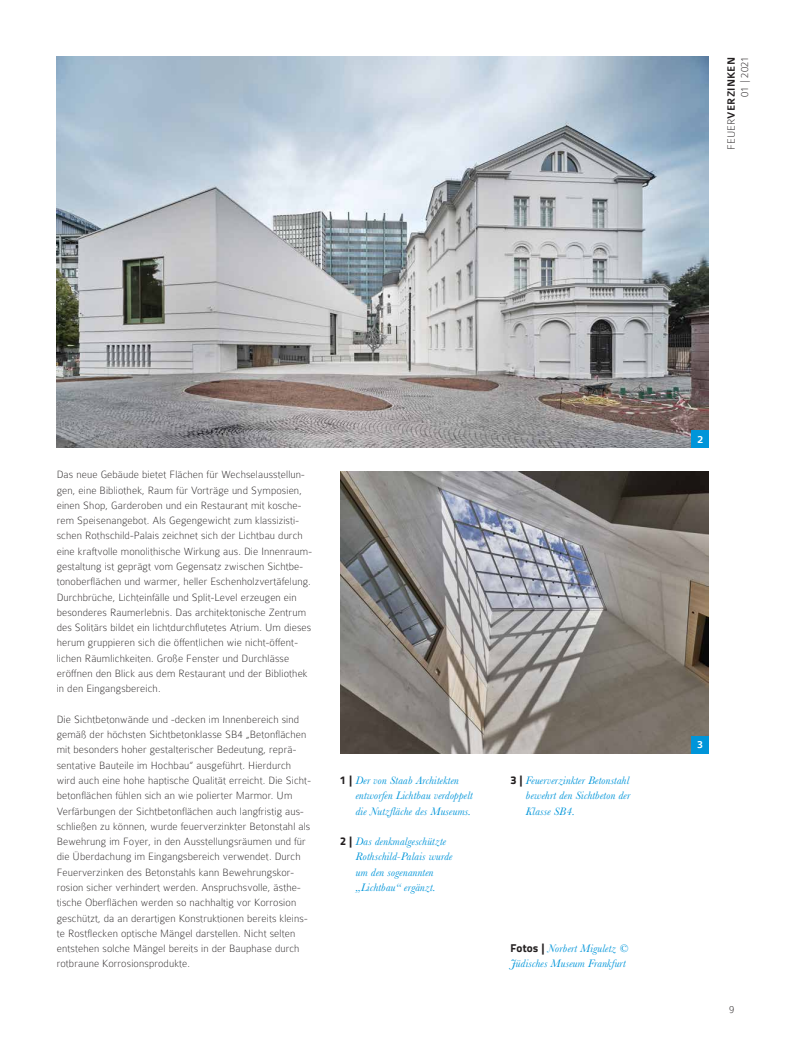
<style>
.page{position:relative;width:794px;height:1053px;background:#fff}
.page>*{position:absolute;margin:0;border:0;box-sizing:border-box;transform-origin:0 0}
.t1{font:100 11.25px/15.2px "Colaborate";letter-spacing:.01em;color:#231f20}
.t2{font:italic 11.25px/15.2px "Baskerville";letter-spacing:.01em;color:#0095d9}
.t3{font:500 11.25px "Colaborate";color:#fff}
.s1{font-weight:500}
.s2{font-family:"Titillium Text 22 L";font-weight:800;font-style:normal;color:#231f20}
</style>
<div class="page">
<img style="left:57px;top:57px;width:652px;height:390px">
<img style="left:340px;top:471px;width:369px;height:282px">
<div style="left:691px;top:430px;width:18px;height:17px;background:#0095d9"></div>
<div style="left:691px;top:735px;width:18px;height:18px;background:#0095d9"></div>
<p class="t1" style="left:724px;top:150px;width:95px;line-height:13.5px;text-align:right;rotate:-90deg">FEUER<span class="s1">VERZINKEN<br></span>01 | 2021</p>
<p class="t1" style="left:57px;top:467px;width:257px">Das neue Gebäude bietet Flächen für Wechselausstellun&shy;gen, eine Bibliothek, Raum für Vorträge und Symposien, einen Shop, Garderoben und ein Restaurant mit kosche&shy;rem Speisenangebot. Als Gegengewicht zum klassizisti&shy;schen Rothschild-Palais zeichnet sich der Lichtbau durch eine kraftvolle monolithische Wirkung aus. Die Innenraum&shy;gestaltung ist geprägt vom Gegensatz zwischen Sichtbe&shy;tonoberflächen und warmer, heller Eschenholzvertäfelung.<br>Durchbrüche, Lichteinfälle und Split-Level erzeugen ein besonderes Raumerlebnis. Das architektonische Zentrum des Solitärs bildet ein lichtdurchflutetes Atrium. Um dieses herum gruppieren sich die öffentlichen wie nicht-öffent&shy;lichen Räumlichkeiten. Große Fenster und Durchlässe eröffnen den Blick aus dem Restaurant und der Bibliothek in den Eingangsbereich.</p>
<p class="t1" style="left:57px;top:711px;width:256px">Die Sichtbetonwände und -decken im Innenbereich sind gemäß der höchsten Sichtbetonklasse SB4 „Betonflächen mit besonders hoher gestalterischer Bedeutung, reprä&shy;sentative Bauteile im Hochbau“ ausgeführt. Hierdurch wird auch eine hohe haptische Qualität erreicht. Die Sicht&shy;betonflächen fühlen sich an wie polierter Marmor. Um Verfärbungen der Sichtbetonflächen auch langfristig aus&shy;schließen zu können, wurde feuerverzinkter Betonstahl als Bewehrung im Foyer, in den Ausstellungsräumen und für die Überdachung im Eingangsbereich verwendet. Durch Feuerverzinken des Betonstahls kann Bewehrungskor&shy;rosion sicher verhindert werden. Anspruchsvolle, ästhe&shy;tische Oberflächen werden so nachhaltig vor Korrosion geschützt, da an derartigen Konstruktionen bereits kleins&shy;te Rostflecken optische Mängel darstellen. Nicht selten entstehen solche Mängel bereits in der Bauphase durch rotbraune Korrosionsprodukte.</p>
<p class="t2" style="left:355px;top:772px;width:119px;text-indent:-15px"><span class="s2">1 |</span> Der von Staab Architekten entworfen Lichtbau verdoppelt die Nutzfläche des Museums.</p>
<p class="t2" style="left:355px;top:833px;width:98px;text-indent:-15px"><span class="s2">2 |</span>Das denkmalgeschützte<br>Rothschild-Palais wurde um den sogenannten „Lichtbau“ ergänzt.</p>
<p class="t2" style="left:525px;top:772px;width:106px;text-align:justify;text-indent:-15px"><span class="s2">3 |</span> Feuerverzinkter Betonstahl bewehrt den Sichtbeton der Klasse SB4.</p>
<p class="t2" style="left:510px;top:940px;width:119px"><span class="s2">Fotos |</span>Norbert Miguletz ©<br>Jüdisches Museum Frankfurt</p>
<p class="t3" style="left:697px;top:433px;width:8px">2</p>
<p class="t3" style="left:697px;top:738px;width:8px">3</p>
<p class="t1" style="left:729px;top:1001px;width:7px">9</p>
</div>
